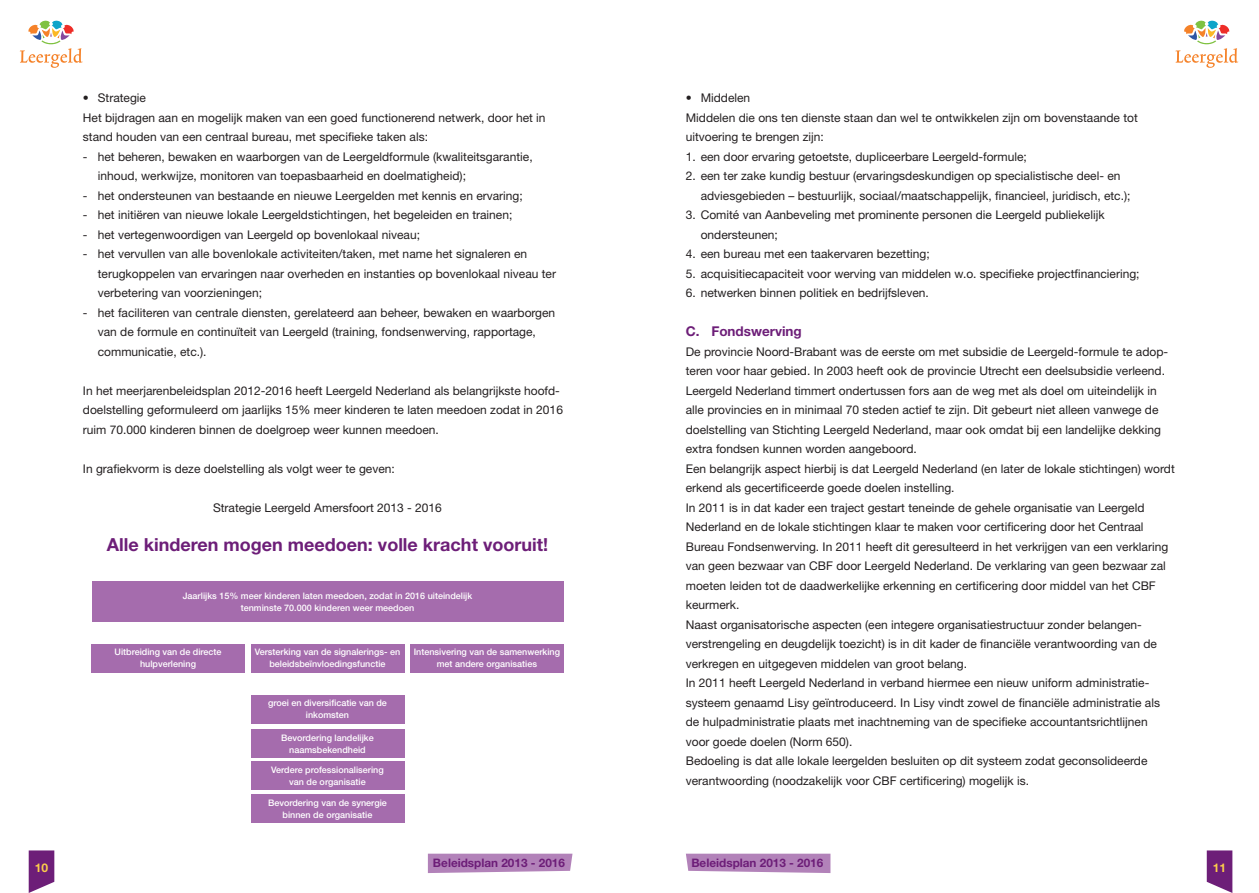
<style>
.page{position:relative;width:1259px;height:893px;background:#fff}
.page>*{position:absolute;margin:0;border:0;box-sizing:border-box;transform-origin:0 0}
.t1{font:700 18px "Helvetica Neue LT Std";color:#6d1e78}
.t2{font:700 13.5px "Helvetica Neue LT Std";color:#6d1e78}
.t3{font:12px/19.5px "Helvetica Neue LT Std";color:#231f20}
.t4{font:700 12px "Helvetica Neue LT Std";color:#fccd4b}
.t5{font:700 11.7px "Helvetica Neue LT Std";color:#6d1e78}
.t6{font:500 9px/12px "Helvetica Neue LT Std";color:#fff;text-align:center}
</style>
<div class="page">
<svg style="left:29px;top:850px;width:25px;height:43px"></svg>
<svg style="left:1206px;top:850px;width:26px;height:43px"></svg>
<svg style="left:20px;top:21px;width:63px;height:47px"></svg>
<svg style="left:1175px;top:21px;width:63px;height:47px"></svg>
<svg style="left:428px;top:854px;width:144px;height:19px;background:#b689bd"></svg>
<svg style="left:686px;top:854px;width:144px;height:19px;background:#b689bd"></svg>
<div style="left:92px;top:644px;width:153px;height:29px;background:#a56cad"></div>
<div style="left:92px;top:582px;width:471px;height:40px;background:#a56cad"></div>
<div style="left:251px;top:644px;width:153px;height:29px;background:#a56cad"></div>
<div style="left:251px;top:695px;width:153px;height:29px;background:#a56cad"></div>
<div style="left:251px;top:729px;width:153px;height:29px;background:#a56cad"></div>
<div style="left:251px;top:761px;width:153px;height:29px;background:#a56cad"></div>
<div style="left:251px;top:794px;width:153px;height:29px;background:#a56cad"></div>
<div style="left:410px;top:644px;width:153px;height:29px;background:#a56cad"></div>
<p class="t3" style="left:83px;top:88px;width:464px">• Strategie<br>Het bijdragen aan en mogelijk maken van een goed functionerend netwerk, door het in stand houden van een centraal bureau, met specifieke taken als:</p>
<p class="t3" style="left:98px;top:146px;width:436px;text-indent:-15px">- het beheren, bewaken en waarborgen van de Leergeldformule (kwaliteitsgarantie, inhoud, werkwijze, monitoren van toepasbaarheid en doelmatigheid);</p>
<p class="t3" style="left:83px;top:185px;width:441px">- het ondersteunen van bestaande en nieuwe Leergelden met kennis en ervaring;</p>
<p class="t3" style="left:83px;top:205px;width:431px">- het initiëren van nieuwe lokale Leergeldstichtingen, het begeleiden en trainen;</p>
<p class="t3" style="left:83px;top:224px;width:339px">- het vertegenwoordigen van Leergeld op bovenlokaal niveau;</p>
<p class="t3" style="left:98px;top:244px;width:460px;text-indent:-15px">- het vervullen van alle bovenlokale activiteiten/taken, met name het signaleren en terugkoppelen van ervaringen naar overheden en instanties op bovenlokaal niveau ter verbetering van voorzieningen;</p>
<p class="t3" style="left:98px;top:302px;width:459px;text-indent:-15px">- het faciliteren van centrale diensten, gerelateerd aan beheer, bewaken en waarborgen van de formule en continuïteit van Leergeld (training, fondsenwerving, rapportage, communicatie, etc.).</p>
<p class="t3" style="left:83px;top:380px;width:481px">In het meerjarenbeleidsplan 2012-2016 heeft Leergeld Nederland als belangrijkste hoofd&shy;doelstelling geformuleerd om jaarlijks 15% meer kinderen te laten meedoen zodat in 2016 ruim 70.000 kinderen binnen de doelgroep weer kunnen meedoen.</p>
<p class="t3" style="left:83px;top:458px;width:313px">In grafiekvorm is deze doelstelling als volgt weer te geven:</p>
<p class="t3" style="left:213px;top:497px;width:230px">Strategie Leergeld Amersfoort 2013 - 2016</p>
<h1 class="t1" style="left:107px;top:533px;width:442px">Alle kinderen mogen meedoen: volle kracht vooruit!</h1>
<p class="t6" style="left:183px;top:590px;width:291px">Jaarlijks 15% meer kinderen laten meedoen, zodat in 2016 uiteindelijk tenminste 70.000 kinderen weer meedoen</p>
<p class="t6" style="left:255px;top:646px;width:147px">Versterking van de signalerings- en beleidsbeïnvloedingsfunctie</p>
<p class="t6" style="left:268px;top:697px;width:120px">groei en diversificatie van de inkomsten</p>
<p class="t6" style="left:281px;top:731px;width:94px">Bevordering landelijke naamsbekendheid</p>
<p class="t6" style="left:271px;top:764px;width:114px">Verdere professionalisering van de organisatie</p>
<p class="t6" style="left:268px;top:796px;width:120px">Bevordering van de synergie binnen de organisatie</p>
<p class="t6" style="left:114px;top:646px;width:109px">Uitbreiding van de directe hulpverlening</p>
<p class="t6" style="left:414px;top:646px;width:148px">Intensivering van de samenwerking met andere organisaties</p>
<p class="t3" style="left:686px;top:88px;width:453px">• Middelen<br>Middelen die ons ten dienste staan dan wel te ontwikkelen zijn om bovenstaande tot uitvoering te brengen zijn:</p>
<p class="t3" style="left:686px;top:146px;width:343px">1. een door ervaring getoetste, dupliceerbare Leergeld-formule;</p>
<p class="t3" style="left:701px;top:166px;width:431px;text-indent:-15px">2. een ter zake kundig bestuur (ervaringsdeskundigen op specialistische deel- en adviesgebieden – bestuurlijk, sociaal/maatschappelijk, financieel, juridisch, etc.);</p>
<p class="t3" style="left:701px;top:205px;width:405px;text-indent:-15px">3. Comité van Aanbeveling met prominente personen die Leergeld publiekelijk ondersteunen;</p>
<p class="t3" style="left:686px;top:244px;width:245px">4. een bureau met een taakervaren bezetting;</p>
<p class="t3" style="left:686px;top:263px;width:455px">5. acquisitiecapaciteit voor werving van middelen w.o. specifieke projectfinanciering;</p>
<p class="t3" style="left:686px;top:283px;width:244px">6. netwerken binnen politiek en bedrijfsleven.</p>
<p class="t2" style="left:686px;top:323px;width:118px">C. Fondswerving</p>
<p class="t3" style="left:686px;top:341px;width:490px">De provincie Noord-Brabant was de eerste om met subsidie de Leergeld-formule te adop&shy;teren voor haar gebied. In 2003 heeft ook de provincie Utrecht een deelsubsidie verleend.<br>Leergeld Nederland timmert ondertussen fors aan de weg met als doel om uiteindelijk in alle provincies en in minimaal 70 steden actief te zijn. Dit gebeurt niet alleen vanwege de doelstelling van Stichting Leergeld Nederland, maar ook omdat bij een landelijke dekking extra fondsen kunnen worden aangeboord.<br>Een belangrijk aspect hierbij is dat Leergeld Nederland (en later de lokale stichtingen) wordt erkend als gecertificeerde goede doelen instelling.<br>In 2011 is in dat kader een traject gestart teneinde de gehele organisatie van Leergeld Nederland en de lokale stichtingen klaar te maken voor certificering door het Centraal Bureau Fondsenwerving. In 2011 heeft dit geresulteerd in het verkrijgen van een verklaring van geen bezwaar van CBF door Leergeld Nederland. De verklaring van geen bezwaar zal moeten leiden tot de daadwerkelijke erkenning en certificering door middel van het CBF keurmerk.<br>Naast organisatorische aspecten (een integere organisatiestructuur zonder belangen&shy;verstrengeling en deugdelijk toezicht) is in dit kader de financiële verantwoording van de verkregen en uitgegeven middelen van groot belang.<br>In 2011 heeft Leergeld Nederland in verband hiermee een nieuw uniform administratie&shy;systeem genaamd Lisy geïntroduceerd. In Lisy vindt zowel de financiële administratie als de hulpadministratie plaats met inachtneming van de specifieke accountantsrichtlijnen<br>voor goede doelen (Norm 650).<br>Bedoeling is dat alle lokale leergelden besluiten op dit systeem zodat geconsolideerde verantwoording (noodzakelijk voor CBF certificering) mogelijk is.</p>
<p class="t5" style="left:433px;top:855px;width:133px">Beleidsplan 2013 - 2016</p>
<p class="t5" style="left:691px;top:855px;width:133px">Beleidsplan 2013 - 2016</p>
<p class="t4" style="left:35px;top:860px;width:15px">10</p>
<p class="t4" style="left:1212px;top:860px;width:15px">11</p>
</div>
